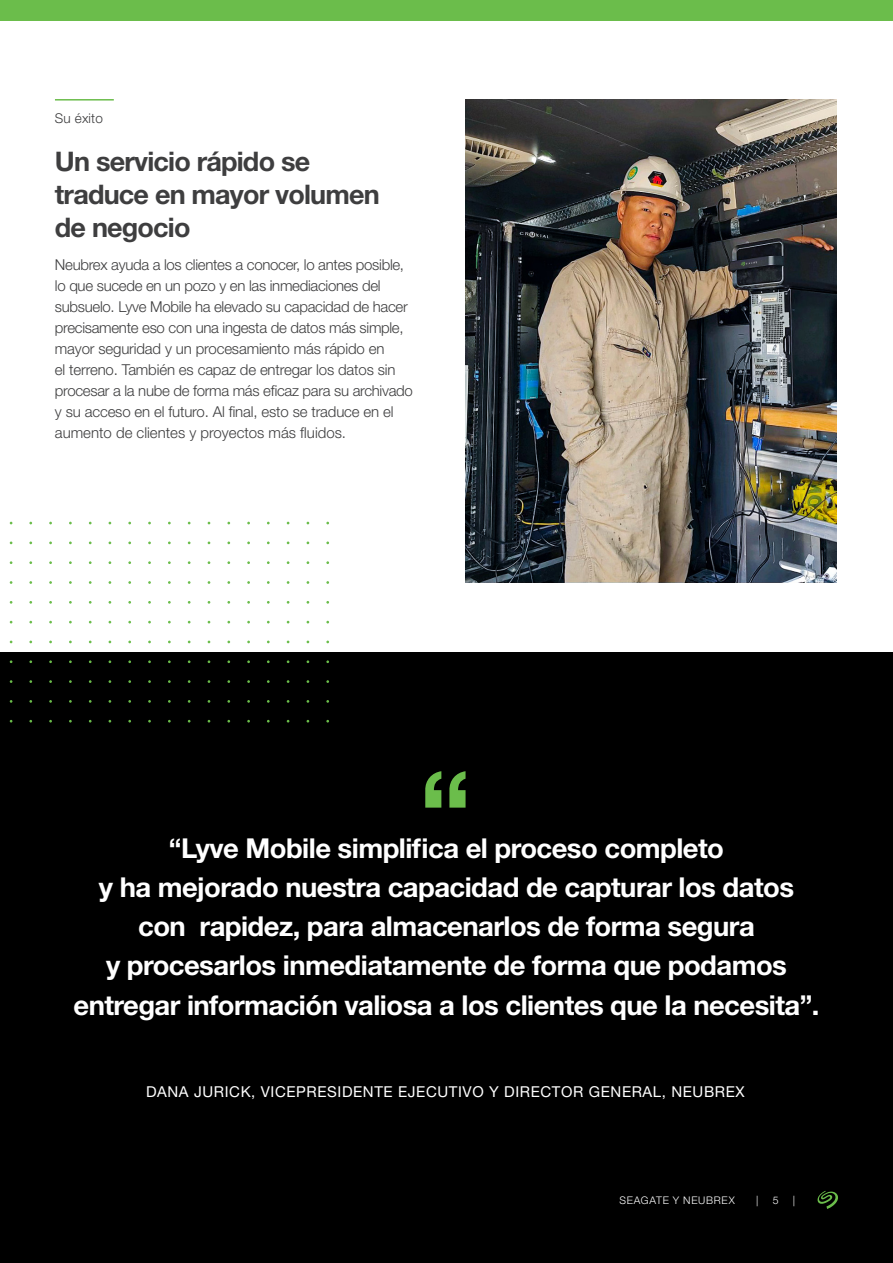
<style>
.page{position:relative;width:893px;height:1263px;background:#fff}
.page>*{position:absolute;margin:0;border:0;box-sizing:border-box;transform-origin:0 0}
.Body_Copy_Subhead{font:700 27.45px/39.2px "Helvetica Neue LT Std";letter-spacing:-.02em;color:#fff;text-align:center}
.Body_Copy_Subhead-2{font:700 27px/33px "Helvetica Neue LT Std";letter-spacing:-.03em;color:#3e3e3f}
.Body_Copy{font:300 15px/21px "Helvetica Neue LT Std";letter-spacing:-.02em;color:#3e3e3f}
.Body_Copy_Subhead-3{font:15px "Helvetica Neue LT Std";letter-spacing:.04em;color:#fff}
.Body_Copy-2{font:300 13.5px "Helvetica Neue LT Std";letter-spacing:.01em;color:#3e3e3f}
.Technology_Paper_Pie{font:300 10.5px "Helvetica Neue LT Std";letter-spacing:.07em;color:#fff}
</style>
<div class="page">
<div style="left:0;top:652px;width:893px;height:611px;background:#000"></div>
<div style="left:0;top:0;width:893px;height:21px;background:#6bbd4b"></div>
<svg style="left:817px;top:1191px;width:21px;height:18px"></svg>
<img style="left:465px;top:99px;width:371px;height:483px">
<hr style="left:55px;top:99px;width:59px;height:2px;background:#6bbd4b">
<svg style="left:425px;top:771px;width:41px;height:37px"></svg>
<p class="Body_Copy-2" style="left:55px;top:110px;width:49px">Su éxito</p>
<p class="Body_Copy_Subhead-2" style="left:55px;top:144px;width:326px">Un servicio rápido se traduce en mayor volumen de negocio</p>
<p class="Body_Copy" style="left:55px;top:254px;width:359px">Neubrex ayuda a los clientes a conocer, lo antes posible, lo que sucede en un pozo y en las inmediaciones del subsuelo. Lyve Mobile ha elevado su capacidad de hacer precisamente eso con una ingesta de datos más simple, mayor seguridad y un procesamiento más rápido en<br>el terreno. También es capaz de entregar los datos sin procesar a la nube de forma más eficaz para su archivado y su acceso en el futuro. Al final, esto se traduce en el aumento de clientes y proyectos más fluidos.</p>
<p class="Body_Copy_Subhead" style="left:74px;top:828px;width:747px">“Lyve Mobile simplifica el proceso completo<br>y ha mejorado nuestra capacidad de capturar los datos con rapidez, para almacenarlos de forma segura<br>y procesarlos inmediatamente de forma que podamos entregar información valiosa a los clientes que la necesita”.</p>
<p class="Body_Copy_Subhead-3" style="left:146px;top:1082px;width:600px">DANA JURICK, VICEPRESIDENTE EJECUTIVO Y DIRECTOR GENERAL, NEUBREX</p>
<p class="Technology_Paper_Pie" style="left:619px;top:1193px;width:117px">SEAGATE Y NEUBREX</p>
<p class="Technology_Paper_Pie" style="left:756px;top:1193px;width:4px">|</p>
<p class="Technology_Paper_Pie" style="left:773px;top:1193px;width:7px">5</p>
<p class="Technology_Paper_Pie" style="left:793px;top:1193px;width:4px">|</p>
</div>
